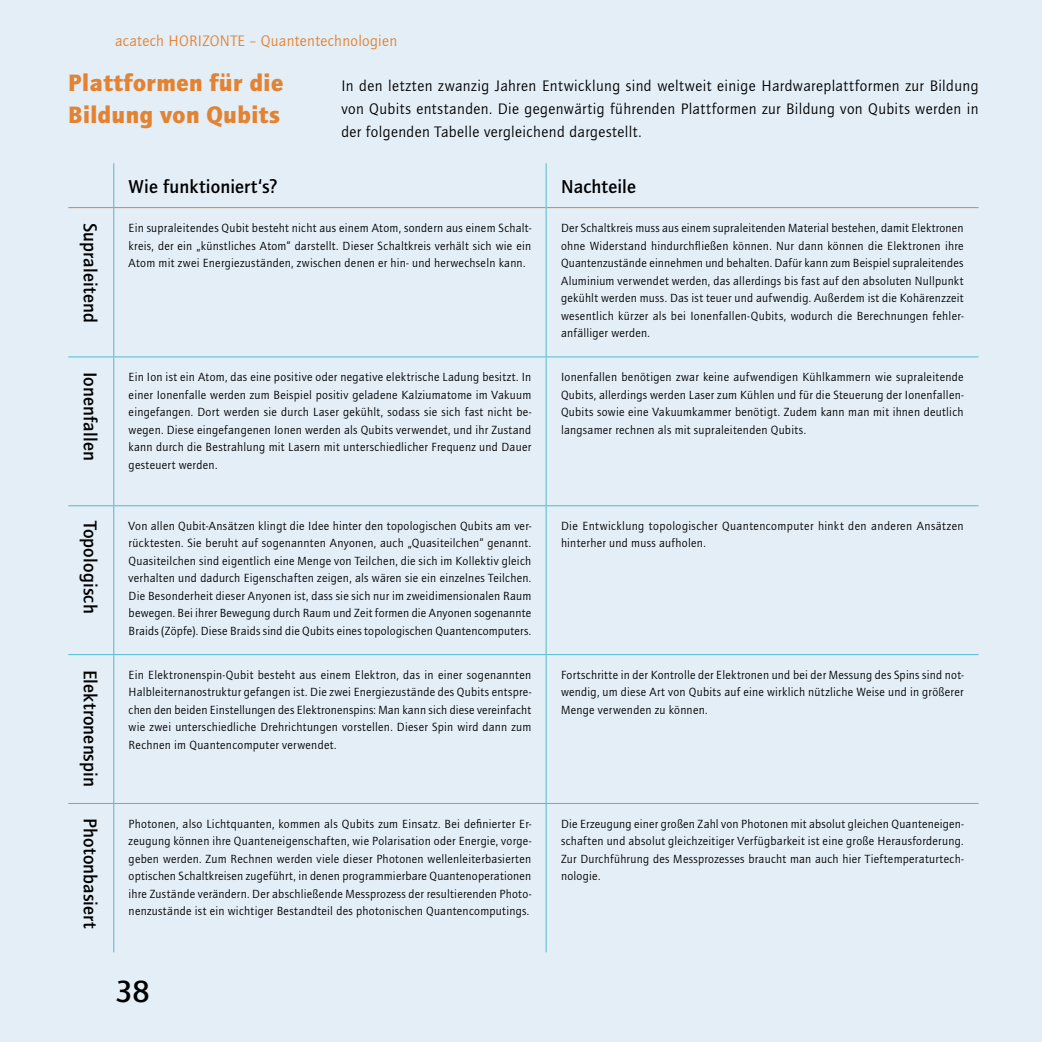
<style>
.page{position:relative;width:1042px;height:1042px;background:#e4eef7}
.page>*{position:absolute;margin:0;border:0;box-sizing:border-box;transform-origin:0 0}
.t1{font:500 31.5px "Quay Sans ITC Pro";color:#000}
.H2_Farbige_Seite_Tit{font:900 24.5px/31.5px "Quay Sans ITC Pro";letter-spacing:.02em;color:#e38231}
.Tabelle_Titel{font:500 19.25px "Quay Sans ITC Pro";letter-spacing:.005em;color:#000}
.F1_Fließtext{font:15.75px/22.8px "Quay Sans ITC Pro";letter-spacing:.025em;color:#000;text-align:justify}
.t2{font:15.75px "Quay Sans ITC Pro";letter-spacing:.02em;color:#e38231}
.Tabelle{font:12.25px/17.5px "Quay Sans ITC Pro";letter-spacing:.025em;color:#000;text-align:justify}
</style>
<div class="page">
<hr style="left:113px;top:208px;width:1px;height:148px;background:#51bbc9">
<hr style="left:114px;top:356px;width:432px;height:1px;background:#51bbc9">
<hr style="left:113px;top:357px;width:1px;height:148px;background:#51bbc9">
<hr style="left:546px;top:356px;width:432px;height:1px;background:#51bbc9">
<hr style="left:114px;top:505px;width:432px;height:1px;background:#51bbc9">
<hr style="left:113px;top:506px;width:1px;height:148px;background:#51bbc9">
<hr style="left:546px;top:505px;width:432px;height:1px;background:#51bbc9">
<hr style="left:114px;top:654px;width:432px;height:1px;background:#51bbc9">
<hr style="left:113px;top:655px;width:1px;height:148px;background:#51bbc9">
<hr style="left:546px;top:654px;width:432px;height:1px;background:#51bbc9">
<hr style="left:114px;top:803px;width:432px;height:1px;background:#51bbc9">
<hr style="left:113px;top:804px;width:1px;height:148px;background:#51bbc9">
<hr style="left:546px;top:803px;width:432px;height:1px;background:#51bbc9">
<hr style="left:68px;top:207px;width:46px;height:1px;background:#e38231">
<hr style="left:68px;top:356px;width:46px;height:1px;background:#51bbc9">
<hr style="left:68px;top:505px;width:46px;height:1px;background:#51bbc9">
<hr style="left:68px;top:654px;width:46px;height:1px;background:#51bbc9">
<hr style="left:68px;top:803px;width:46px;height:1px;background:#51bbc9">
<hr style="left:546px;top:357px;width:1px;height:148px;background:#51bbc9">
<hr style="left:546px;top:506px;width:1px;height:148px;background:#51bbc9">
<hr style="left:546px;top:655px;width:1px;height:148px;background:#51bbc9">
<hr style="left:546px;top:804px;width:1px;height:148px;background:#51bbc9">
<hr style="left:113px;top:163px;width:1px;height:44px;background:#51bbc9">
<hr style="left:114px;top:207px;width:432px;height:1px;background:#e38231">
<hr style="left:546px;top:207px;width:432px;height:1px;background:#e38231">
<hr style="left:546px;top:163px;width:1px;height:45px;background:#51bbc9">
<hr style="left:546px;top:208px;width:1px;height:148px;background:#51bbc9">
<p class="t2" style="left:115px;top:31px;width:284px">acatech HORIZONTE – Quantentechnologien</p>
<p class="H2_Farbige_Seite_Tit" style="left:68px;top:66px;width:216px">Plattformen für die<br>Bildung von Qubits</p>
<p class="F1_Fließtext" style="left:341px;top:74px;width:639px">In den letzten zwanzig Jahren Entwicklung sind weltweit einige Hardwareplattformen zur Bildung von Qubits entstanden. Die gegenwärtig führenden Plattformen zur Bildung von Qubits werden in der folgenden Tabelle vergleichend dargestellt.</p>
<p class="Tabelle_Titel" style="left:129px;top:175px;width:150px">Wie funktioniert‘s?</p>
<p class="Tabelle_Titel" style="left:561px;top:175px;width:76px">Nachteile</p>
<p class="Tabelle_Titel" style="left:102px;top:223px;width:101px;rotate:90deg">Supraleitend</p>
<p class="Tabelle" style="left:129px;top:219px;width:404px">Ein supraleitendes Qubit besteht nicht aus einem Atom, sondern aus einem Schalt&shy;kreis, der ein „künstliches Atom“ darstellt. Dieser Schaltkreis verhält sich wie ein Atom mit zwei Energiezuständen, zwischen denen er hin- und herwechseln kann.</p>
<p class="Tabelle" style="left:561px;top:219px;width:404px">Der Schaltkreis muss aus einem supraleitenden Material bestehen, damit Elektronen ohne Widerstand hindurchfließen können. Nur dann können die Elektronen ihre Quantenzustände einnehmen und behalten. Dafür kann zum Beispiel supraleitendes Aluminium verwendet werden, das allerdings bis fast auf den absoluten Nullpunkt gekühlt werden muss. Das ist teuer und aufwendig. Außerdem ist die Kohärenzzeit wesentlich kürzer als bei Ionenfallen-Qubits, wodurch die Berechnungen fehler&shy;anfälliger werden.</p>
<p class="Tabelle_Titel" style="left:102px;top:372px;width:90px;rotate:90deg">Ionenfallen</p>
<p class="Tabelle" style="left:129px;top:368px;width:404px">Ein Ion ist ein Atom, das eine positive oder negative elektrische Ladung besitzt. In einer Ionenfalle werden zum Beispiel positiv geladene Kalziumatome im Vakuum eingefangen. Dort werden sie durch Laser gekühlt, sodass sie sich fast nicht be&shy;wegen. Diese eingefangenen Ionen werden als Qubits verwendet, und ihr Zustand kann durch die Bestrahlung mit Lasern mit unterschiedlicher Frequenz und Dauer gesteuert werden.</p>
<p class="Tabelle" style="left:561px;top:368px;width:404px">Ionenfallen benötigen zwar keine aufwendigen Kühlkammern wie supraleitende Qubits, allerdings werden Laser zum Kühlen und für die Steuerung der Ionenfallen-Qubits sowie eine Vakuumkammer benötigt. Zudem kann man mit ihnen deutlich langsamer rechnen als mit supraleitenden Qubits.</p>
<p class="Tabelle_Titel" style="left:102px;top:521px;width:94px;rotate:90deg">Topologisch</p>
<p class="Tabelle" style="left:129px;top:517px;width:404px">Von allen Qubit-Ansätzen klingt die Idee hinter den topologischen Qubits am ver&shy;rücktesten. Sie beruht auf sogenannten Anyonen, auch „Quasiteilchen“ genannt.<br>Quasiteilchen sind eigentlich eine Menge von Teilchen, die sich im Kollektiv gleich verhalten und dadurch Eigenschaften zeigen, als wären sie ein einzelnes Teilchen.<br>Die Besonderheit dieser Anyonen ist, dass sie sich nur im zweidimensionalen Raum bewegen. Bei ihrer Bewegung durch Raum und Zeit formen die Anyonen sogenannte Braids (Zöpfe). Diese Braids sind die Qubits eines topologischen Quantencomputers.</p>
<p class="Tabelle" style="left:561px;top:517px;width:404px">Die Entwicklung topologischer Quantencomputer hinkt den anderen Ansätzen hinterher und muss aufholen.</p>
<p class="Tabelle_Titel" style="left:102px;top:669px;width:119px;rotate:90deg">Elektronenspin</p>
<p class="Tabelle" style="left:129px;top:666px;width:404px">Ein Elektronenspin-Qubit besteht aus einem Elektron, das in einer sogenannten Halbleiternanostruktur gefangen ist. Die zwei Energiezustände des Qubits entspre&shy;chen den beiden Einstellungen des Elektronenspins: Man kann sich diese vereinfacht wie zwei unterschiedliche Drehrichtungen vorstellen. Dieser Spin wird dann zum Rechnen im Quantencomputer verwendet.</p>
<p class="Tabelle" style="left:561px;top:666px;width:404px">Fortschritte in der Kontrolle der Elektronen und bei der Messung des Spins sind not&shy;wendig, um diese Art von Qubits auf eine wirklich nützliche Weise und in größerer Menge verwenden zu können.</p>
<p class="Tabelle_Titel" style="left:102px;top:818px;width:112px;rotate:90deg">Photonbasiert</p>
<p class="Tabelle" style="left:129px;top:815px;width:404px">Photonen, also Lichtquanten, kommen als Qubits zum Einsatz. Bei definierter Er&shy;zeugung können ihre Quanteneigenschaften, wie Polarisation oder Energie, vorge&shy;geben werden. Zum Rechnen werden viele dieser Photonen wellenleiterbasierten optischen Schaltkreisen zugeführt, in denen programmierbare Quantenoperationen ihre Zustände verändern. Der abschließende Messprozess der resultierenden Photo&shy;nenzustände ist ein wichtiger Bestandteil des photonischen Quantencomputings.</p>
<p class="Tabelle" style="left:561px;top:815px;width:404px">Die Erzeugung einer großen Zahl von Photonen mit absolut gleichen Quanteneigen&shy;schaften und absolut gleichzeitiger Verfügbarkeit ist eine große Herausforderung.<br>Zur Durchführung des Messprozesses braucht man auch hier Tieftemperaturtech&shy;nologie.</p>
<h1 class="t1" style="left:115px;top:972px;width:36px">38</h1>
</div>
